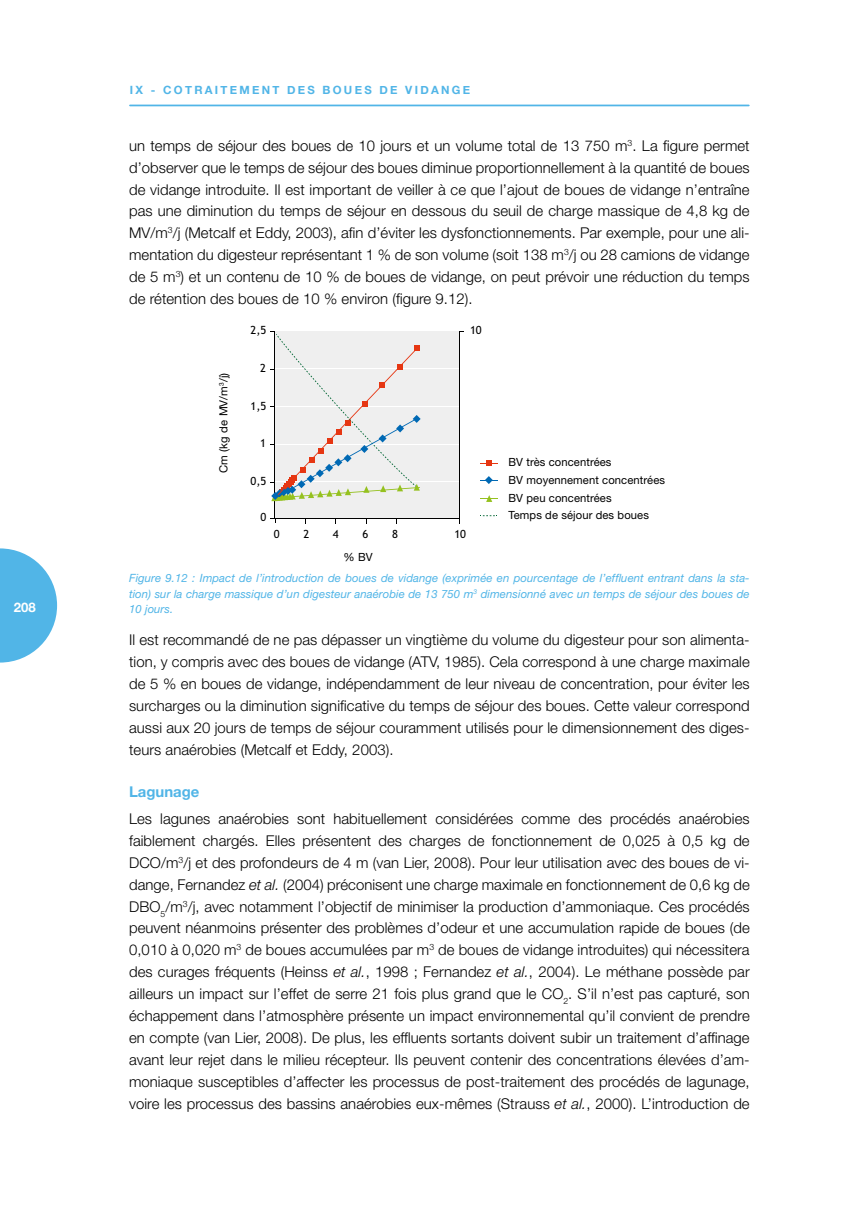
<style>
.page{position:relative;width:849px;height:1211px;background:#fff}
.page>*{position:absolute;margin:0;border:0;box-sizing:border-box;transform-origin:0 0}
.t1{font:300 14.88px/21.9px "Helvetica Neue LT Std";letter-spacing:.005em;color:#000;text-align:justify}
.t2{font:700 14.88px "Helvetica Neue LT Std";color:#51b5e7}
.t3{font:700 13.12px "Helvetica Neue";color:#fff}
.t4{font:italic 11.38px/15.8px "Helvetica Neue LT Std";letter-spacing:.005em;color:#51b5e7;text-align:justify}
.t5{font:700 11.38px "Helvetica Neue";letter-spacing:.2em;color:#51b5e7}
.t6{font:11.2px/17.7px "Helvetica Neue LT Std";letter-spacing:.01em;color:#000}
.t7{font:11.2px "Trebuchet MS";color:#000}
.s1{font-style:italic}
</style>
<div class="page">
<svg style="left:0;top:548px;width:57px;height:114px"></svg>
<hr style="left:130px;top:105px;width:618px;height:1px;background:#51b5e7">
<svg style="left:480px;top:515px;width:17px;height:1px"></svg>
<div style="left:275px;top:331px;width:184px;height:187px;background:#efefef"></div>
<hr style="left:275px;top:481px;width:184px;height:1px;background:#fff">
<hr style="left:275px;top:444px;width:184px;height:1px;background:#fff">
<hr style="left:275px;top:406px;width:184px;height:1px;background:#fff">
<hr style="left:275px;top:368px;width:184px;height:1px;background:#fff">
<hr style="left:274px;top:331px;width:1px;height:187px;background:#000">
<hr style="left:459px;top:331px;width:1px;height:187px;background:#000">
<hr style="left:274px;top:518px;width:185px;height:1px;background:#000">
<svg style="left:480px;top:460px;width:17px;height:6px"></svg>
<svg style="left:480px;top:495px;width:17px;height:7px"></svg>
<svg style="left:480px;top:476px;width:17px;height:8px"></svg>
<svg style="left:270px;top:331px;width:150px;height:170px"></svg>
<p class="t3" style="left:14px;top:597px;width:23px">208</p>
<p class="t5" style="left:130px;top:81px;width:341px">IX - COTRAITEMENT DES BOUES DE VIDANGE</p>
<p class="t1" style="left:129px;top:134px;width:622px">un temps de séjour des boues de 10 jours et un volume total de 13 750 m<sup>3</sup>. La figure permet d’observer que le temps de séjour des boues diminue proportionnellement à la quantité de boues de vidange introduite. Il est important de veiller à ce que l’ajout de boues de vidange n’entraîne pas une diminution du temps de séjour en dessous du seuil de charge massique de 4,8 kg de MV/m<sup>3</sup>/j (Metcalf et Eddy, 2003), afin d’éviter les dysfonctionnements. Par exemple, pour une ali&shy;mentation du digesteur représentant 1 % de son volume (soit 138 m<sup>3</sup>/j ou 28 camions de vidange de 5 m<sup>3</sup>) et un contenu de 10 % de boues de vidange, on peut prévoir une réduction du temps de rétention des boues de 10 % environ (figure 9.12).</p>
<p class="t6" style="left:214px;top:473px;width:102px;rotate:-90deg">Cm (kg de MV/m<sup>3</sup>/j)</p>
<p class="t7" style="left:250px;top:324px;width:17px">2,5</p>
<p class="t7" style="left:260px;top:361px;width:7px">2</p>
<p class="t7" style="left:470px;top:324px;width:13px">10</p>
<p class="t7" style="left:250px;top:399px;width:17px">1,5</p>
<p class="t7" style="left:260px;top:437px;width:7px">1</p>
<p class="t7" style="left:250px;top:474px;width:17px">0,5</p>
<p class="t7" style="left:260px;top:510px;width:7px">0</p>
<p class="t7" style="left:274px;top:528px;width:7px">0</p>
<p class="t7" style="left:303px;top:528px;width:7px">2</p>
<p class="t7" style="left:333px;top:528px;width:7px">4</p>
<p class="t7" style="left:362px;top:528px;width:7px">6</p>
<p class="t7" style="left:392px;top:528px;width:7px">8</p>
<p class="t7" style="left:454px;top:528px;width:13px">10</p>
<p class="t6" style="left:343px;top:548px;width:31px">% BV</p>
<p class="t6" style="left:508px;top:453px;width:158px">BV très concentrées<br>BV moyennement concentrées<br>BV peu concentrées<br>Temps de séjour des boues</p>
<p class="t4" style="left:129px;top:569px;width:622px">Figure 9.12 : Impact de l’introduction de boues de vidange (exprimée en pourcentage de l’effluent entrant dans la sta&shy;tion) sur la charge massique d’un digesteur anaérobie de 13 750 m<sup>3</sup> dimensionné avec un temps de séjour des boues de 10 jours.</p>
<p class="t1" style="left:129px;top:628px;width:622px">Il est recommandé de ne pas dépasser un vingtième du volume du digesteur pour son alimenta&shy;tion, y compris avec des boues de vidange (ATV, 1985). Cela correspond à une charge maximale de 5 % en boues de vidange, indépendamment de leur niveau de concentration, pour éviter les surcharges ou la diminution significative du temps de séjour des boues. Cette valeur correspond aussi aux 20 jours de temps de séjour couramment utilisés pour le dimensionnement des diges&shy;teurs anaérobies (Metcalf et Eddy, 2003).</p>
<p class="t2" style="left:129px;top:782px;width:72px">Lagunage</p>
<p class="t1" style="left:129px;top:807px;width:622px">Les lagunes anaérobies sont habituellement considérées comme des procédés anaérobies faiblement chargés. Elles présentent des charges de fonctionnement de 0,025 à 0,5 kg de DCO/m<sup>3</sup>/j et des profondeurs de 4 m (van Lier, 2008). Pour leur utilisation avec des boues de vi&shy;dange, Fernandez <span class="s1">et al.</span> (2004) préconisent une charge maximale en fonctionnement de 0,6 kg de DBO<sub>5</sub>/m<sup>3</sup>/j, avec notamment l’objectif de minimiser la production d’ammoniaque. Ces procédés peuvent néanmoins présenter des problèmes d’odeur et une accumulation rapide de boues (de 0,010 à 0,020 m<sup>3</sup> de boues accumulées par m<sup>3</sup> de boues de vidange introduites) qui nécessitera des curages fréquents (Heinss <span class="s1">et al.</span>, 1998 ; Fernandez <span class="s1">et al.</span>, 2004). Le méthane possède par ailleurs un impact sur l’effet de serre 21 fois plus grand que le CO<sub>2</sub>. S’il n’est pas capturé, son échappement dans l’atmosphère présente un impact environnemental qu’il convient de prendre en compte (van Lier, 2008). De plus, les effluents sortants doivent subir un traitement d’affinage avant leur rejet dans le milieu récepteur. Ils peuvent contenir des concentrations élevées d’am&shy;moniaque susceptibles d’affecter les processus de post-traitement des procédés de lagunage, voire les processus des bassins anaérobies eux-mêmes (Strauss <span class="s1">et al.</span>, 2000). L’introduction de</p>
</div>
